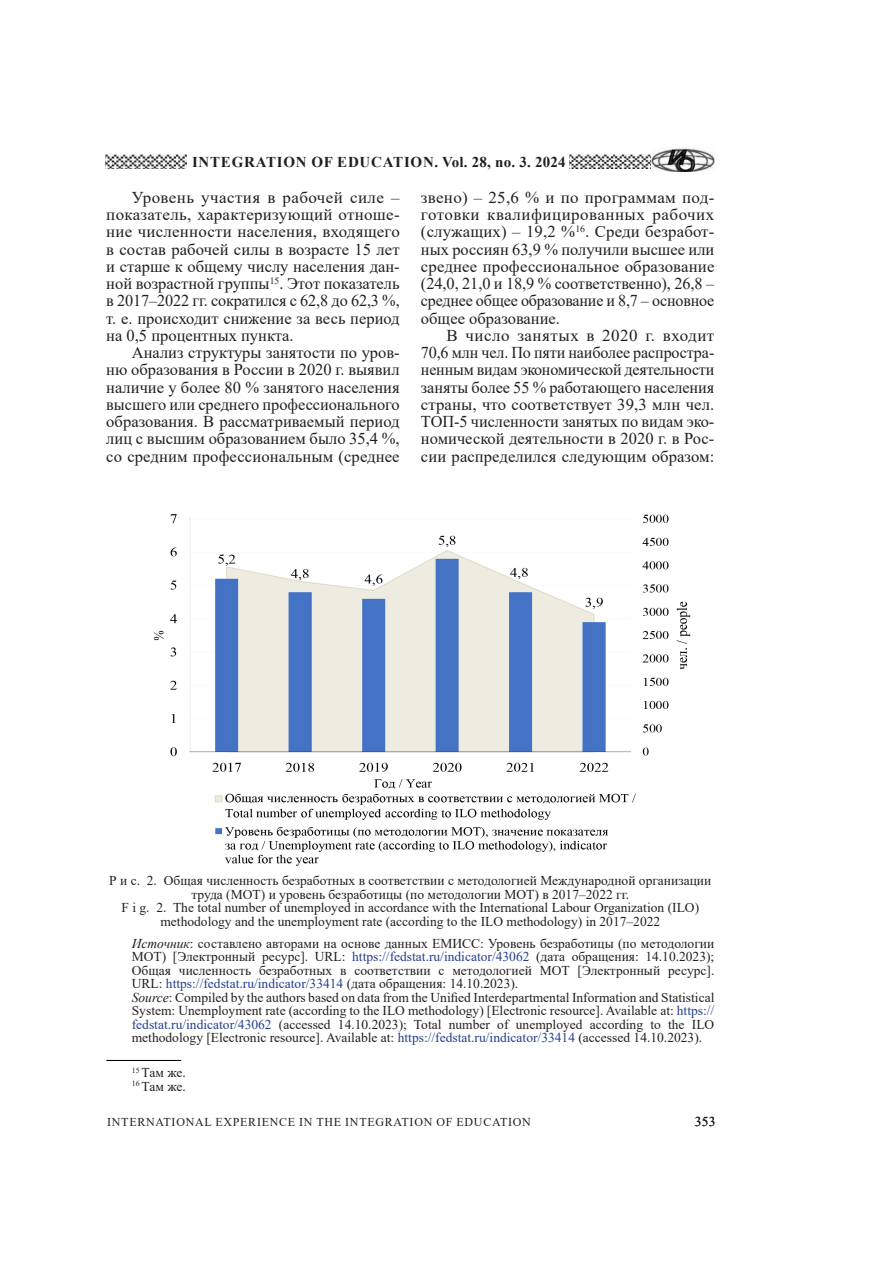
<style>
.page{position:relative;width:893px;height:1263px;background:#fff}
.page>*{position:absolute;margin:0;border:0;box-sizing:border-box;transform-origin:0 0}
.t1{font:16.5px/17.2px "Times New Roman";color:#231f20;text-align:justify}
.t2{font:700 15px "Times New Roman";letter-spacing:.05em;color:#231f20}
.t3{font:13.5px/13.5px "Times New Roman";color:#231f20}
.t4{font:12px "Times New Roman";letter-spacing:.06em;color:#231f20}
.s1{font-style:italic}
.s2{color:#253f8e}
</style>
<div class="page">
<img style="left:651px;top:148px;width:64px;height:23px">
<img style="left:570px;top:154px;width:80px;height:14px">
<img style="left:106px;top:154px;width:81px;height:15px">
<img style="left:153px;top:514px;width:538px;height:352px">
<hr style="left:106px;top:1060px;width:75px;height:1px;background:#000">
<p class="t2" style="left:192px;top:151px;width:375px">INTEGRATION OF EDUCATION. Vol. 28, no. 3. 2024</p>
<p class="t1" style="left:106px;top:188px;width:295px;text-indent:26px">Уровень участия в рабочей силе – показатель, характеризующий отноше&shy;ние численности населения, входящего в состав рабочей силы в возрасте 15 лет и старше к общему числу населения дан&shy;ной возрастной группы<sup>15</sup>. Этот показатель в 2017–2022 гг. сократился с 62,8 до 62,3 %, т. е. происходит снижение за весь период на 0,5 процентных пункта.</p>
<p class="t1" style="left:106px;top:343px;width:295px;text-indent:26px">Анализ структуры занятости по уров&shy;ню образования в России в 2020 г. выявил наличие у более 80 % занятого населения высшего или среднего профессионального образования. В рассматриваемый период лиц с высшим образованием было 35,4 %, со средним профессиональным (среднее</p>
<p class="t1" style="left:421px;top:188px;width:295px">звено) – 25,6 % и по программам под&shy;готовки квалифицированных рабочих (служащих) – 19,2 %<sup>16</sup>. Среди безработ&shy;ных россиян 63,9 % получили высшее или среднее профессиональное образование (24,0, 21,0 и 18,9 % соответственно), 26,8 – среднее общее образование и 8,7 – основное общее образование.</p>
<p class="t1" style="left:421px;top:326px;width:295px;text-indent:26px">В число занятых в 2020 г. входит 70,6 млн чел. По пяти наиболее распростра&shy;ненным видам экономической деятельности заняты более 55 % работающего населения страны, что соответствует 39,3 млн чел.<br>ТОП-5 численности занятых по видам эко&shy;номической деятельности в 2020 г. в Рос&shy;сии распределился следующим образом:</p>
<p class="t3" style="left:109px;top:873px;width:604px;text-align:center">Р и с. 2. Общая численность безработных в соответствии с методологией Международной организации труда (МОТ) и уровень безработицы (по методологии МОТ) в 2017–2022 гг.<br>F i g. 2. The total number of unemployed in accordance with the International Labour Organization (ILO) methodology and the unemployment rate (according to the ILO methodology) in 2017–2022</p>
<p class="t3" style="left:132px;top:936px;width:584px"><span class="s1">Источник</span>: составлено авторами на основе данных ЕМИСС: Уровень безработицы (по методологии МОТ) [Электронный ресурс]. URL: <span class="s2">https://fedstat.ru/indicator/43062</span> (дата обращения: 14.10.2023); Общая численность безработных в соответствии с методологией МОТ [Электронный ресурс].<br>URL: <span class="s2">https://fedstat.ru/indicator/33414</span> (дата обращения: 14.10.2023).<br><span class="s1">Source</span>: Сompiled by the authors based on data from the Unified Interdepartmental Information and Statistical System: Unemployment rate (according to the ILO methodology) [Electronic resource]. Available at: <span class="s2">https:// fedstat.ru/indicator/43062</span> (accessed 14.10.2023); Total number of unemployed according to the ILO methodology [Electronic resource]. Available at: <span class="s2">https://fedstat.ru/indicator/33414</span> (accessed 14.10.2023).</p>
<p class="t3" style="left:132px;top:1066px;width:56px"><sup>15</sup> Там же.<br><sup>16</sup> Там же.</p>
<p class="t4" style="left:107px;top:1113px;width:425px">INTERNATIONAL EXPERIENCE IN THE INTEGRATION OF EDUCATION</p>
<p class="t3" style="left:695px;top:1115px;width:22px">353</p>
</div>
